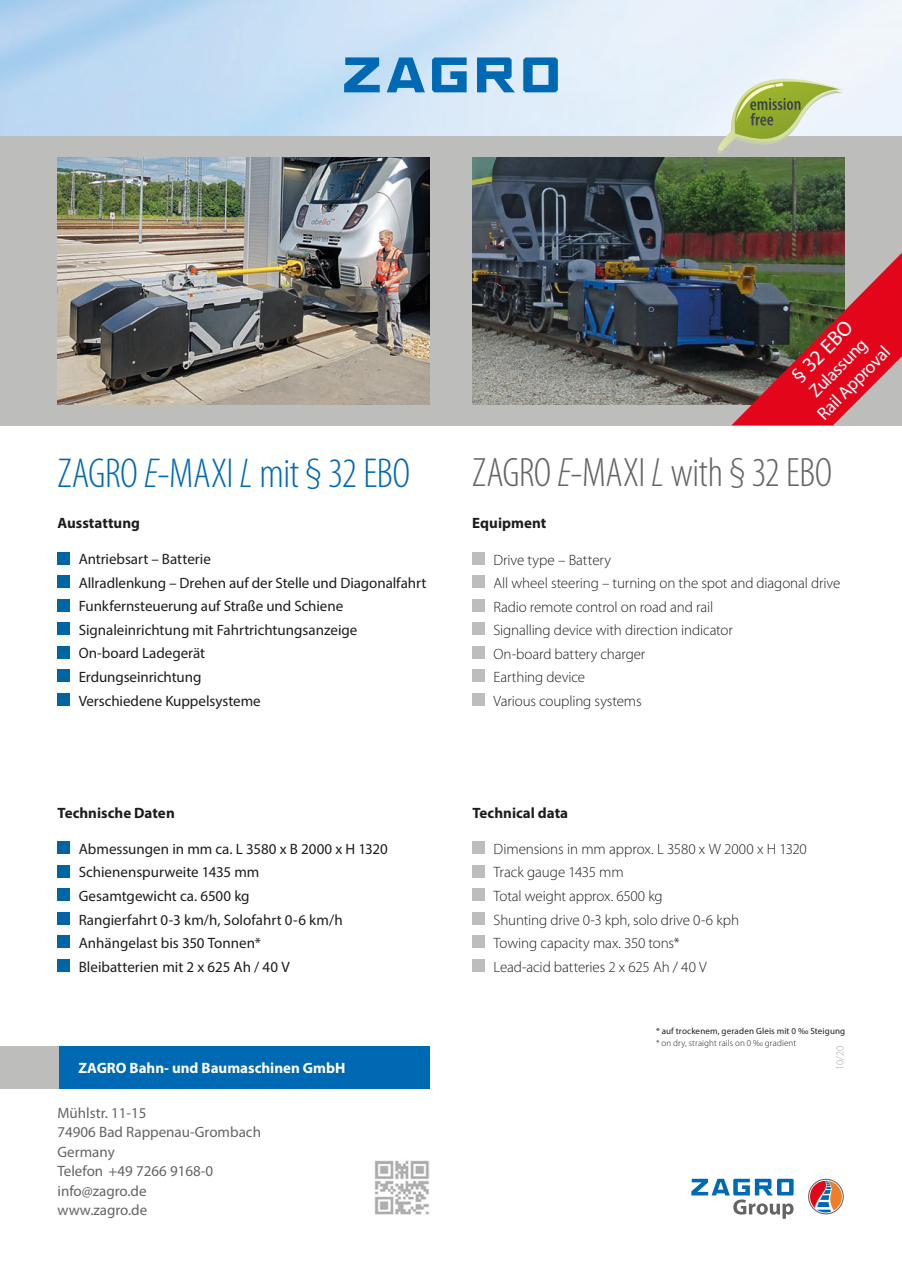
<style>
.page{position:relative;width:902px;height:1272px;background:#fff}
.page>*{position:absolute;margin:0;border:0;box-sizing:border-box;transform-origin:0 0}
.t1{font:300 condensed 42px "Myriad Pro";letter-spacing:-.01em;color:#0069b4}
.t2{font:300 condensed 41.25px "Myriad Pro";letter-spacing:-.01em;color:#646463}
.t3{font:21px "Myriad Pro";color:#fff}
.t4{font:18px/21.6px "Myriad Pro";color:#fff;text-align:center}
.t5{font:15px/23.5px "Myriad Pro";color:#1d1d1b}
.t6{font:300 15px/23.5px "Myriad Pro";letter-spacing:-.01em;color:#1d1d1b}
.t7{font:15px/19.5px "Myriad Pro";color:#646463}
.t8{font:700 15px "Myriad Pro";color:#1d1d1b}
.t9{font:700 15px "Myriad Pro";color:#fff}
.t10{font:300 10.5px "Myriad Pro";color:#a8a8a8}
.t11{font:9px "Myriad Pro";letter-spacing:.02em;color:#1d1d1b}
.t12{font:300 9px "Myriad Pro";letter-spacing:.015em;color:#1d1d1b}
.s1{font-style:italic}
</style>
<div class="page">
<img style="left:0;top:0;width:901px;height:136px">
<div style="left:0;top:136px;width:901px;height:289px;background:#bdbdbc"></div>
<div style="left:54px;top:1045px;width:375px;height:43px;background:#0069b4"></div>
<div style="left:0;top:1045px;width:59px;height:43px;background:#bdbdbc"></div>
<svg style="left:808px;top:1178px;width:35px;height:36px"></svg>
<svg style="left:809px;top:1180px;width:32px;height:32px"></svg>
<svg style="left:691px;top:1178px;width:102px;height:40px"></svg>
<img style="left:374px;top:1160px;width:55px;height:54px">
<svg style="left:344px;top:57px;width:35px;height:35px"></svg>
<svg style="left:386px;top:57px;width:39px;height:35px"></svg>
<svg style="left:432px;top:57px;width:34px;height:35px"></svg>
<svg style="left:523px;top:57px;width:34px;height:35px"></svg>
<svg style="left:477px;top:57px;width:38px;height:35px"></svg>
<img style="left:472px;top:157px;width:372px;height:247px">
<img style="left:57px;top:157px;width:372px;height:247px">
<div style="left:57px;top:551px;width:13px;height:13px;background:#0066a3"></div>
<div style="left:57px;top:575px;width:13px;height:13px;background:#0066a3"></div>
<div style="left:57px;top:598px;width:13px;height:13px;background:#0066a3"></div>
<div style="left:57px;top:622px;width:13px;height:13px;background:#0066a3"></div>
<div style="left:57px;top:645px;width:13px;height:13px;background:#0066a3"></div>
<div style="left:57px;top:669px;width:13px;height:13px;background:#0066a3"></div>
<div style="left:57px;top:692px;width:13px;height:13px;background:#0066a3"></div>
<div style="left:57px;top:841px;width:13px;height:13px;background:#0066a3"></div>
<div style="left:57px;top:864px;width:13px;height:13px;background:#0066a3"></div>
<div style="left:57px;top:888px;width:13px;height:13px;background:#0066a3"></div>
<div style="left:57px;top:911px;width:13px;height:13px;background:#0066a3"></div>
<div style="left:57px;top:935px;width:13px;height:13px;background:#0066a3"></div>
<div style="left:57px;top:958px;width:13px;height:13px;background:#0066a3"></div>
<div style="left:472px;top:841px;width:13px;height:13px;background:#bdbdbc"></div>
<div style="left:472px;top:864px;width:13px;height:13px;background:#bdbdbc"></div>
<div style="left:472px;top:888px;width:13px;height:13px;background:#bdbdbc"></div>
<div style="left:472px;top:911px;width:13px;height:13px;background:#bdbdbc"></div>
<div style="left:472px;top:935px;width:13px;height:13px;background:#bdbdbc"></div>
<div style="left:472px;top:958px;width:13px;height:13px;background:#bdbdbc"></div>
<div style="left:472px;top:551px;width:13px;height:13px;background:#bdbdbc"></div>
<div style="left:472px;top:575px;width:13px;height:13px;background:#bdbdbc"></div>
<div style="left:472px;top:598px;width:13px;height:13px;background:#bdbdbc"></div>
<div style="left:472px;top:622px;width:13px;height:13px;background:#bdbdbc"></div>
<div style="left:472px;top:646px;width:13px;height:12px;background:#bdbdbc"></div>
<div style="left:472px;top:669px;width:13px;height:13px;background:#bdbdbc"></div>
<div style="left:472px;top:693px;width:13px;height:12px;background:#bdbdbc"></div>
<svg style="left:713px;top:56px;width:131px;height:98px"></svg>
<svg style="left:731px;top:250px;width:170px;height:175px"></svg>
<h1 class="t1" style="left:57px;top:448px;width:354px">ZAGRO <span class="s1">E</span>-MAXI <span class="s1">L</span> mit § 32 EBO</h1>
<p class="t8" style="left:57px;top:513px;width:84px">Ausstattung</p>
<p class="t5" style="left:79px;top:547px;width:349px">Antriebsart – Batterie<br>Allradlenkung – Drehen auf der Stelle und Diagonalfahrt Funkfernsteuerung auf Straße und Schiene Signaleinrichtung mit Fahrtrichtungsanzeige<br>On-board Ladegerät<br>Erdungseinrichtung<br>Verschiedene Kuppelsysteme</p>
<p class="t8" style="left:57px;top:802px;width:119px">Technische Daten</p>
<p class="t5" style="left:79px;top:836px;width:310px">Abmessungen in mm ca. L 3580 x B 2000 x H 1320<br>Schienenspurweite 1435 mm<br>Gesamtgewicht ca. 6500 kg<br>Rangierfahrt 0-3 km/h, Solofahrt 0-6 km/h<br>Anhängelast bis 350 Tonnen*<br>Bleibatterien mit 2 x 625 Ah / 40 V</p>
<p class="t9" style="left:78px;top:1058px;width:268px">ZAGRO Bahn- und Baumaschinen GmbH</p>
<p class="t7" style="left:57px;top:1102px;width:205px">Mühlstr. 11-15<br>74906 Bad Rappenau-Grombach<br>Germany<br>Telefon +49 7266 9168-0 info@zagro.de<br>www.zagro.de</p>
<h3 class="t3" style="left:785px;top:370px;width:79px;rotate:-45deg">§ 32 EBO</h3>
<p class="t4" style="left:797px;top:393px;width:96px;rotate:-45deg">Zulassung<br>Rail Approval</p>
<h2 class="t2" style="left:472px;top:448px;width:361px">ZAGRO <span class="s1">E</span>-MAXI <span class="s1">L</span> with § 32 EBO</h2>
<p class="t8" style="left:472px;top:513px;width:76px">Equipment</p>
<p class="t6" style="left:493px;top:547px;width:348px">Drive type – Battery<br>All wheel steering – turning on the spot and diagonal drive<br>Radio remote control on road and rail<br>Signalling device with direction indicator<br>On-board battery charger<br>Earthing device<br>Various coupling systems</p>
<p class="t8" style="left:472px;top:802px;width:97px">Technical data</p>
<p class="t6" style="left:493px;top:837px;width:315px">Dimensions in mm approx. L 3580 x W 2000 x H 1320<br>Track gauge 1435 mm<br>Total weight approx. 6500 kg<br>Shunting drive 0-3 kph, solo drive 0-6 kph<br>Towing capacity max. 350 tons*<br>Lead-acid batteries 2 x 625 Ah / 40 V</p>
<p class="t11" style="left:656px;top:1024px;width:191px">* auf trockenem, geraden Gleis mit 0 ‰ Steigung</p>
<p class="t12" style="left:656px;top:1037px;width:142px">* on dry, straight rails on 0 ‰ gradient</p>
<p class="t10" style="left:833px;top:1069px;width:26px;rotate:-90deg">10/20</p>
</div>
